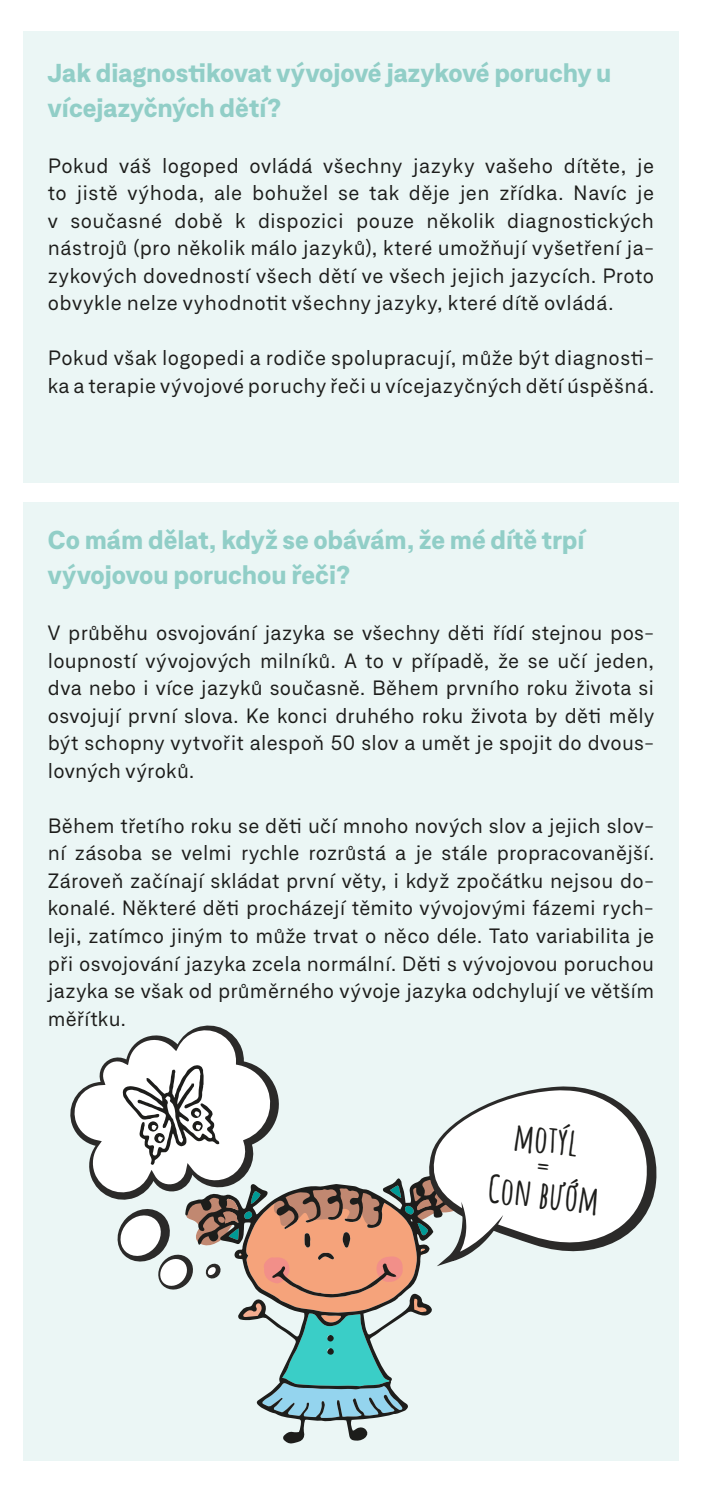
<style>
.page{position:relative;width:702px;height:1489px;background:#fff}
.page>*{position:absolute;margin:0;border:0;box-sizing:border-box;transform-origin:0 0}
.t1{font:700 37.5px/27.5px "Amatic SC";color:#1d1d1b;text-align:center}
.t2{font:800 25px/35px "Neufile Grotesk";letter-spacing:-.005em;color:#91cec7}
.t3{font:20px/27.5px "Neufile Grotesk";letter-spacing:.02em;color:#1d1d1b;text-align:justify}
</style>
<div class="page">
<div style="left:23px;top:31px;width:656px;height:451px;background:#ebf6f5"></div>
<div style="left:23px;top:503px;width:656px;height:957px;background:#ebf6f5"></div>
<svg style="left:283px;top:1417px;width:97px;height:26px"></svg>
<svg style="left:650px;top:1140px;width:7px;height:66px"></svg>
<svg style="left:70px;top:1025px;width:580px;height:392px"></svg>
<p class="t2" style="left:48px;top:55px;width:565px">Jak diagnostikovat vývojové jazykové poruchy u vícejazyčných dětí?</p>
<p class="t3" style="left:48px;top:151px;width:607px">Pokud váš logoped ovládá všechny jazyky vašeho dítěte, je to jistě výhoda, ale bohužel se tak děje jen zřídka. Navíc je v současné době k dispozici pouze několik diagnostických nástrojů (pro několik málo jazyků), které umožňují vyšetření ja&shy;zykových dovedností všech dětí ve všech jejich jazycích. Proto obvykle nelze vyhodnotit všechny jazyky, které dítě ovládá.</p>
<p class="t3" style="left:48px;top:344px;width:607px">Pokud však logopedi a rodiče spolupracují, může být diagnosti&shy;ka a terapie vývojové poruchy řeči u vícejazyčných dětí úspěšná.</p>
<p class="t2" style="left:48px;top:522px;width:538px">Co mám dělat, když se obávám, že mé dítě trpí vývojovou poruchou řeči?</p>
<p class="t3" style="left:48px;top:619px;width:607px">V průběhu osvojování jazyka se všechny děti řídí stejnou pos&shy;loupností vývojových milníků. A to v případě, že se učí jeden, dva nebo i více jazyků současně. Během prvního roku života si osvojují první slova. Ke konci druhého roku života by děti měly být schopny vytvořit alespoň 50 slov a umět je spojit do dvous&shy;lovných výroků.</p>
<p class="t3" style="left:48px;top:811px;width:607px">Během třetího roku se děti učí mnoho nových slov a jejich slov&shy;ní zásoba se velmi rychle rozrůstá a je stále propracovanější.<br>Zároveň začínají skládat první věty, i když zpočátku nejsou do&shy;konalé. Některé děti procházejí těmito vývojovými fázemi rych&shy;leji, zatímco jiným to může trvat o něco déle. Tato variabilita je při osvojování jazyka zcela normální. Děti s vývojovou poruchou jazyka se však od průměrného vývoje jazyka odchylují ve větším měřítku.</p>
<h1 class="t1" style="left:495px;top:1117px;width:113px;rotate:6deg">motýl<br>=<br>Con bướm</h1>
</div>
